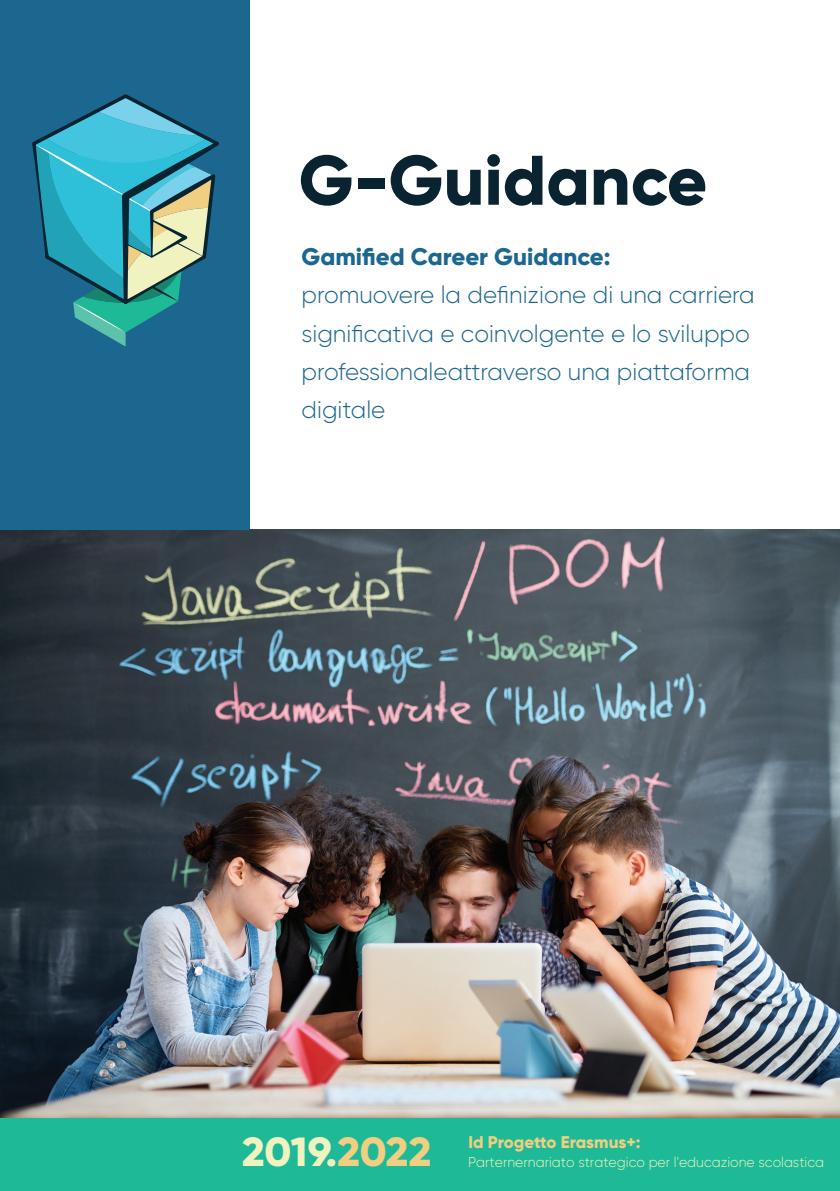
<style>
.page{position:relative;width:840px;height:1191px;background:#fff}
.page>*{position:absolute;margin:0;border:0;box-sizing:border-box;transform-origin:0 0}
.t1{font:800 70px "Gilroy";color:#092330}
.t2{font:800 40.6px "Gilroy";letter-spacing:-.01em;color:#f0f3c0;scale:1.05 1}
.t3{font:300 24px/38.2px "Gilroy";color:#1b678f}
.t4{font:800 24px "Gilroy";color:#1b678f}
.t5{font:800 17px "Gilroy";letter-spacing:-.005em;color:#f0ce82}
.t6{font:300 14.2px "Gilroy";color:#f0f3c0}
.s1{color:#f0ce82}
</style>
<div class="page">
<div style="left:0;top:1115px;width:839px;height:76px;background:#1eb996"></div>
<img style="left:0;top:529px;width:839px;height:588px">
<div style="left:0;top:0;width:249px;height:529px;background:#1b678f"></div>
<svg style="left:32px;top:94px;width:187px;height:252px"></svg>
<h1 class="t1" style="left:298px;top:136px;width:410px">G-Guidance</h1>
<p class="t4" style="left:301px;top:242px;width:310px">Gamified Career Guidance:</p>
<p class="t3" style="left:301px;top:276px;width:454px">promuovere la definizione di una carriera significativa e coinvolgente e lo sviluppo professionaleattraverso una piattaforma digitale</p>
<h2 class="t2" style="left:242px;top:1126px;width:182px">2019.<span class="s1">2022</span></h2>
<p class="t5" style="left:468px;top:1131px;width:174px">Id Progetto Erasmus+:</p>
<p class="t6" style="left:468px;top:1153px;width:357px">Parternernariato strategico per l'educazione scolastica</p>
</div>
